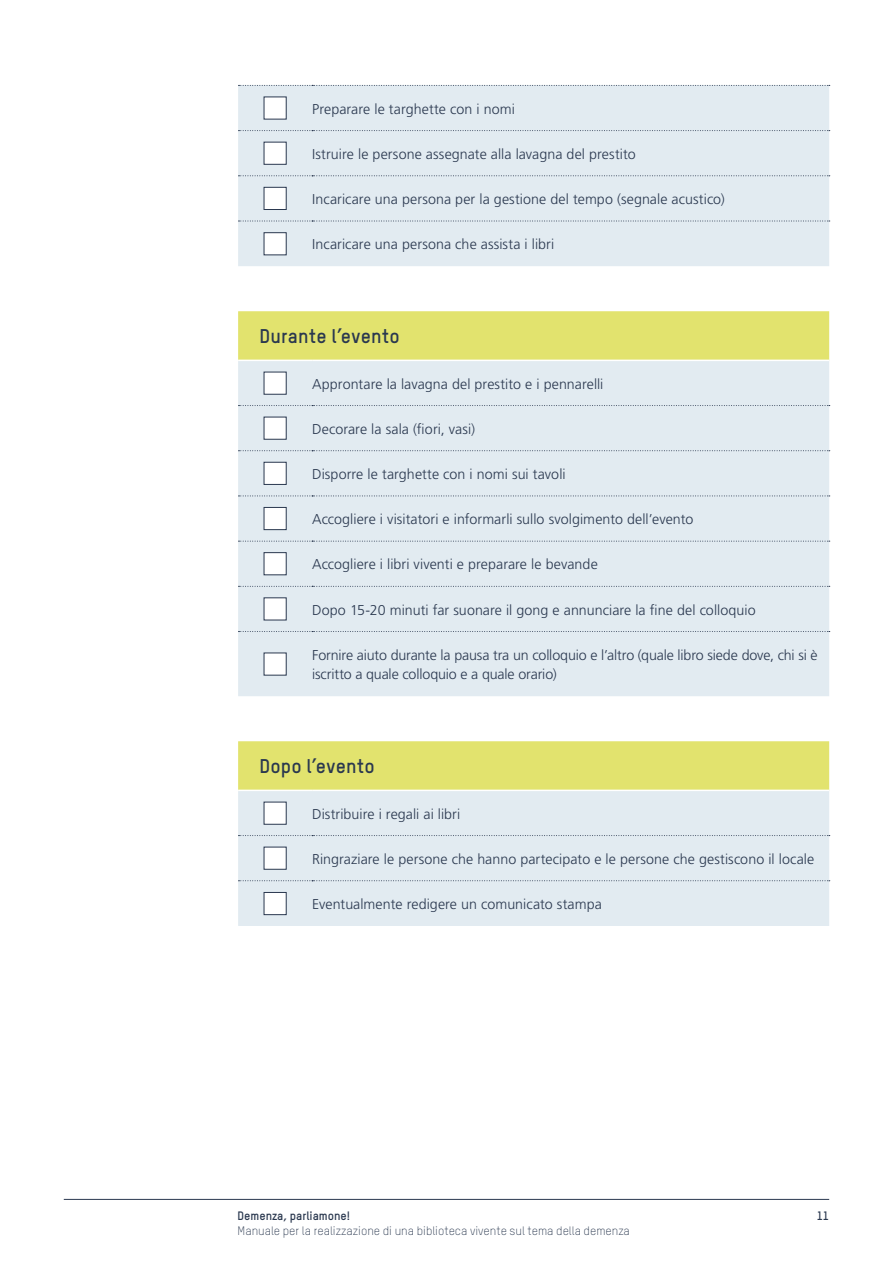
<style>
.page{position:relative;width:893px;height:1263px;background:#fff}
.page>*{position:absolute;margin:0;border:0;box-sizing:border-box;transform-origin:0 0}
.Untertitel{font:700 19.5px "TSTAR";letter-spacing:.015em;color:#2a384f}
.Lauftext_ohne_Einzug{font:300 14.25px/19.5px "Frutiger";letter-spacing:.005em;color:#2a384f}
.t1{font:300 12px "TSTAR";color:#2a384f}
.t2{font:700 12px "TSTAR";color:#2a384f}
</style>
<div class="page">
<hr style="left:64px;top:1199px;width:765px;height:1px;background:#2a384f">
<svg style="left:238px;top:86px;width:591px;height:840px;fill:#e2ebf1"></svg>
<svg style="left:238px;top:311px;width:591px;height:479px;fill:#e2ebf1"></svg>
<svg style="left:238px;top:85px;width:592px;height:1px"></svg>
<svg style="left:238px;top:130px;width:592px;height:1px"></svg>
<svg style="left:238px;top:175px;width:592px;height:1px"></svg>
<svg style="left:238px;top:221px;width:592px;height:1px"></svg>
<svg style="left:238px;top:405px;width:592px;height:1px"></svg>
<svg style="left:238px;top:450px;width:592px;height:1px"></svg>
<svg style="left:238px;top:496px;width:592px;height:1px"></svg>
<svg style="left:238px;top:541px;width:592px;height:1px"></svg>
<svg style="left:238px;top:586px;width:592px;height:1px"></svg>
<svg style="left:238px;top:631px;width:592px;height:1px"></svg>
<svg style="left:238px;top:835px;width:592px;height:1px"></svg>
<svg style="left:238px;top:880px;width:592px;height:1px"></svg>
<hr style="left:238px;top:360px;width:74px;height:1px;background:#fff">
<hr style="left:312px;top:360px;width:517px;height:1px;background:#fff">
<hr style="left:238px;top:790px;width:74px;height:1px;background:#fff">
<hr style="left:312px;top:790px;width:517px;height:1px;background:#fff">
<div style="left:264px;top:97px;width:23px;height:22px;background:#fff"></div>
<div style="left:264px;top:142px;width:23px;height:23px;background:#fff;border:1px solid #2a384f"></div>
<div style="left:264px;top:187px;width:23px;height:23px;background:#fff;border:1px solid #2a384f"></div>
<div style="left:264px;top:232px;width:23px;height:23px;background:#fff;border:1px solid #2a384f"></div>
<div style="left:264px;top:372px;width:23px;height:23px;background:#fff;border:1px solid #2a384f"></div>
<div style="left:264px;top:417px;width:23px;height:23px;background:#fff;border:1px solid #2a384f"></div>
<div style="left:264px;top:462px;width:23px;height:23px;background:#fff;border:1px solid #2a384f"></div>
<div style="left:264px;top:507px;width:23px;height:23px;background:#fff;border:1px solid #2a384f"></div>
<div style="left:264px;top:552px;width:23px;height:23px;background:#fff;border:1px solid #2a384f"></div>
<div style="left:264px;top:597px;width:23px;height:23px;background:#fff;border:1px solid #2a384f"></div>
<div style="left:264px;top:653px;width:23px;height:22px;background:#fff"></div>
<div style="left:264px;top:802px;width:23px;height:23px;background:#fff;border:1px solid #2a384f"></div>
<div style="left:264px;top:847px;width:23px;height:23px;background:#fff;border:1px solid #2a384f"></div>
<div style="left:264px;top:892px;width:23px;height:23px;background:#fff;border:1px solid #2a384f"></div>
<p class="Lauftext_ohne_Einzug" style="left:312px;top:99px;width:204px">Preparare le targhette con i nomi</p>
<p class="Lauftext_ohne_Einzug" style="left:312px;top:144px;width:325px">Istruire le persone assegnate alla lavagna del prestito</p>
<p class="Lauftext_ohne_Einzug" style="left:312px;top:189px;width:414px">Incaricare una persona per la gestione del tempo (segnale acustico)</p>
<p class="Lauftext_ohne_Einzug" style="left:312px;top:234px;width:244px">Incaricare una persona che assista i libri</p>
<p class="Untertitel" style="left:259px;top:324px;width:142px">Durante l’evento</p>
<p class="Lauftext_ohne_Einzug" style="left:312px;top:374px;width:293px">Approntare la lavagna del prestito e i pennarelli</p>
<p class="Lauftext_ohne_Einzug" style="left:312px;top:419px;width:165px">Decorare la sala (fiori, vasi)</p>
<p class="Lauftext_ohne_Einzug" style="left:312px;top:464px;width:255px">Disporre le targhette con i nomi sui tavoli</p>
<p class="Lauftext_ohne_Einzug" style="left:312px;top:509px;width:383px">Accogliere i visitatori e informarli sullo svolgimento dell’evento</p>
<p class="Lauftext_ohne_Einzug" style="left:312px;top:555px;width:287px">Accogliere i libri viventi e preparare le bevande</p>
<p class="Lauftext_ohne_Einzug" style="left:312px;top:600px;width:445px">Dopo 15-20 minuti far suonare il gong e annunciare la fine del colloquio</p>
<p class="Lauftext_ohne_Einzug" style="left:312px;top:645px;width:507px">Fornire aiuto durante la pausa tra un colloquio e l’altro (quale libro siede dove, chi si è iscritto a quale colloquio e a quale orario)</p>
<p class="Untertitel" style="left:259px;top:754px;width:117px">Dopo l’evento</p>
<p class="Lauftext_ohne_Einzug" style="left:312px;top:804px;width:150px">Distribuire i regali ai libri</p>
<p class="Lauftext_ohne_Einzug" style="left:312px;top:849px;width:504px">Ringraziare le persone che hanno partecipato e le persone che gestiscono il locale</p>
<p class="Lauftext_ohne_Einzug" style="left:312px;top:894px;width:291px">Eventualmente redigere un comunicato stampa</p>
<p class="t2" style="left:238px;top:1208px;width:114px">Demenza, parliamone!</p>
<p class="t1" style="left:238px;top:1223px;width:394px">Manuale per la realizzazione di una biblioteca vivente sul tema della demenza</p>
<p class="t2" style="left:817px;top:1208px;width:14px">11</p>
</div>
